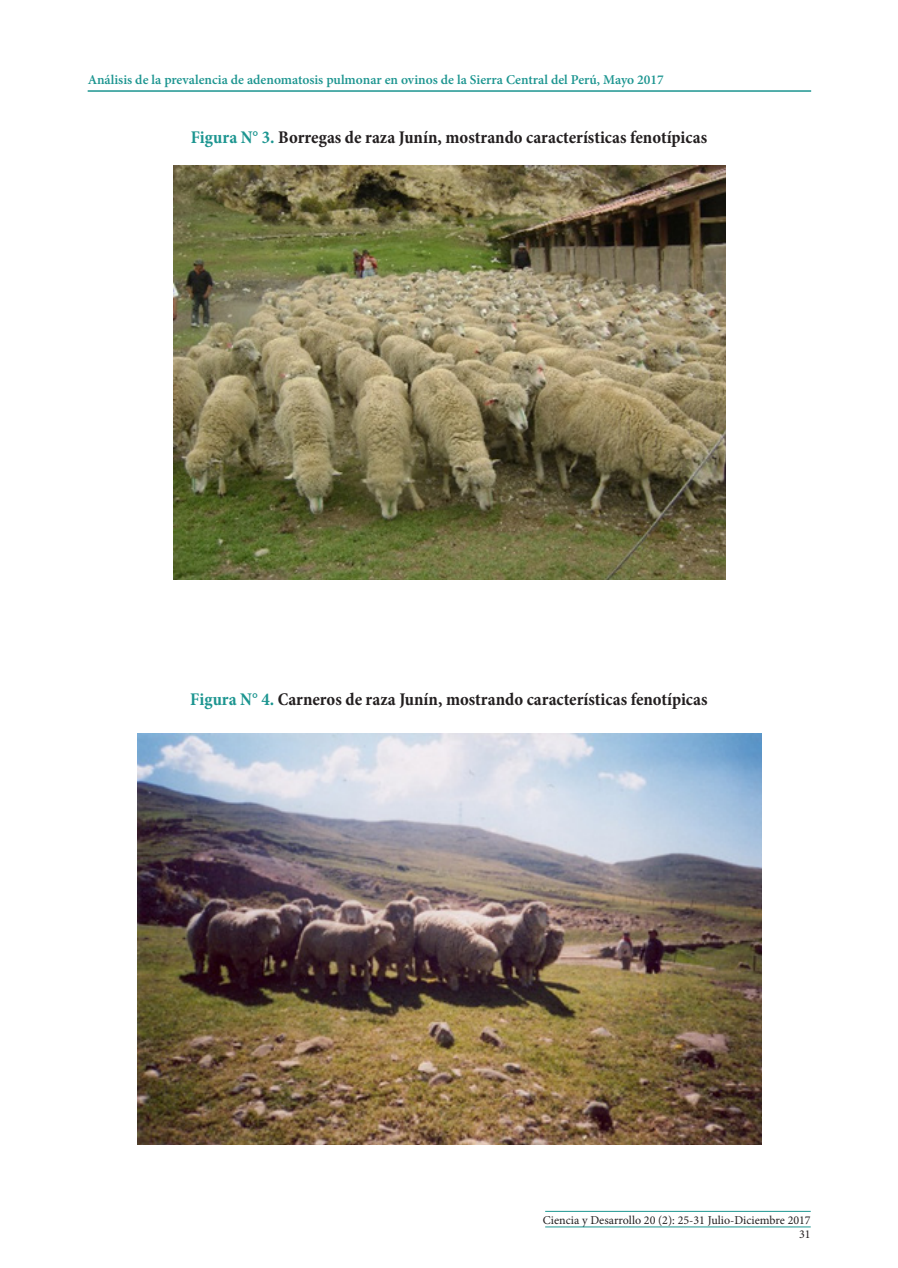
<style>
.page{position:relative;width:898px;height:1268px;background:#fff}
.page>*{position:absolute;margin:0;border:0;box-sizing:border-box;transform-origin:0 0}
.t1{font:700 condensed 18px "Minion Pro";color:#231f20}
.t2{font:600 13.5px "Minion Pro";color:#1c9590}
.t3{font:12px/14.4px "Minion Pro";color:#231f20;text-align:right}
.s1{color:#1c9590}
</style>
<div class="page">
<img style="left:173px;top:165px;width:552px;height:414px">
<hr style="left:545px;top:1210px;width:265px;height:1px;background:#1c9590">
<hr style="left:545px;top:1226px;width:265px;height:1px;background:#1c9590">
<hr style="left:88px;top:90px;width:722px;height:2px;background:#1c9590">
<img style="left:137px;top:733px;width:624px;height:410px">
<p class="t2" style="left:88px;top:71px;width:577px">Análisis de la prevalencia de adenomatosis pulmonar en ovinos de la Sierra Central del Perú, Mayo 2017</p>
<p class="t1" style="left:191px;top:125px;width:517px"><span class="s1">Figura N° 3.</span> Borregas de raza Junín, mostrando características fenotípicas</p>
<p class="t1" style="left:190px;top:686px;width:518px"><span class="s1">Figura N° 4.</span> Carneros de raza Junín, mostrando características fenotípicas</p>
<p class="t3" style="left:542px;top:1212px;width:269px">Ciencia y Desarrollo 20 (2): 25-31 Julio-Diciembre 2017<br>31</p>
</div>
